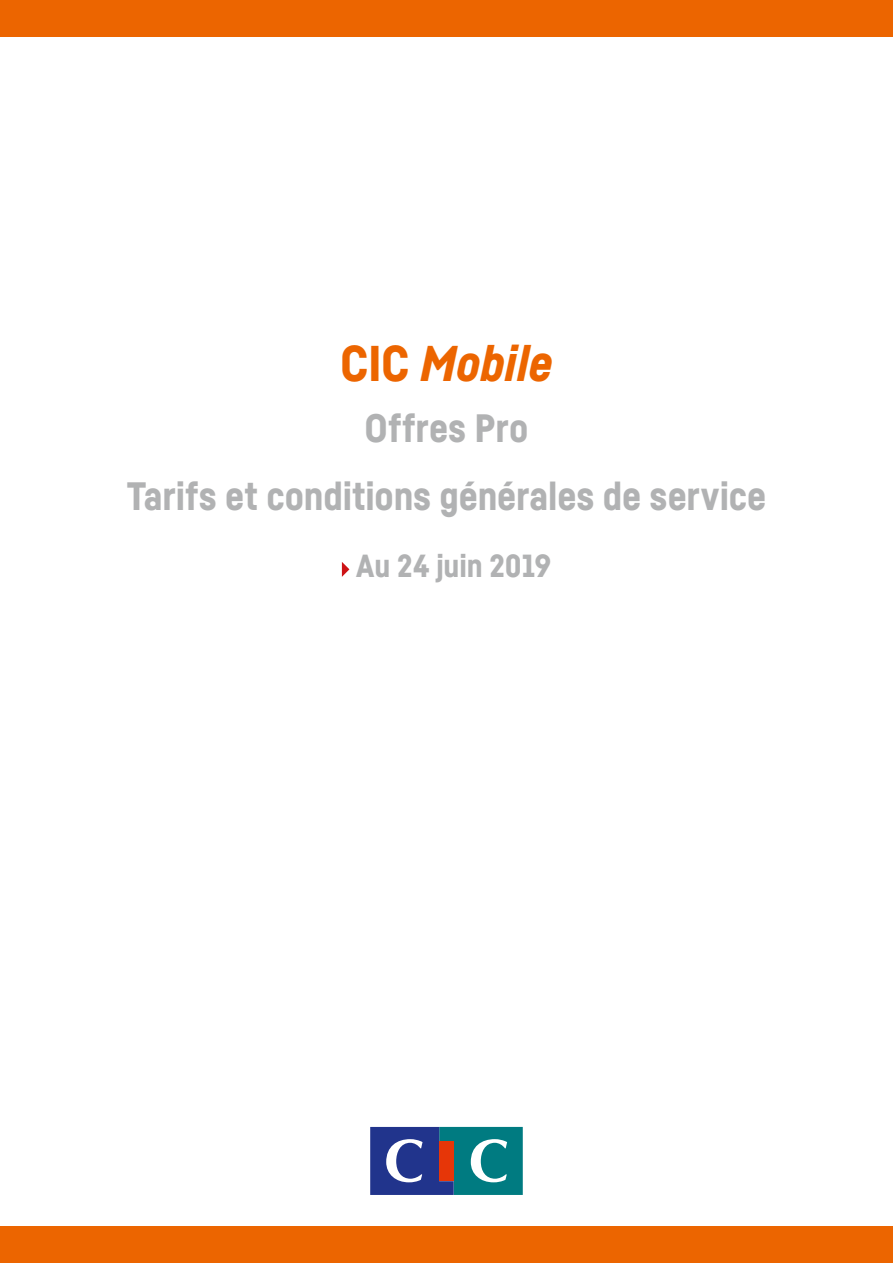
<style>
.page{position:relative;width:893px;height:1263px;background:#fff}
.page>*{position:absolute;margin:0;border:0;box-sizing:border-box;transform-origin:0 0}
.t1{font:italic 900 49.5px "Fabrikat";color:#ec6500}
.t2{font:900 39px/67.3px "Fabrikat";color:#b1b2b3;text-align:center}
.t3{font:900 31.5px "Fabrikat";letter-spacing:-.005em;color:#b1b2b3}
.s1{font-style:normal}
</style>
<div class="page">
<div style="left:0;top:0;width:893px;height:36px;background:#ec6500"></div>
<div style="left:0;top:1227px;width:893px;height:36px;background:#ec6500"></div>
<svg style="left:370px;top:1127px;width:153px;height:68px;background:#2b6a94"></svg>
<div style="left:439px;top:1141px;width:15px;height:40px;background:#e63608"></div>
<svg style="left:342px;top:562px;width:7px;height:15px"></svg>
<p class="t1" style="left:340px;top:332px;width:214px"><span class="s1">CIC</span> Mobile</p>
<p class="t2" style="left:127px;top:394px;width:641px">Offres Pro<br>Tarifs et conditions générales de service</p>
<p class="t3" style="left:356px;top:546px;width:196px">Au 24 juin 2019</p>
</div>
